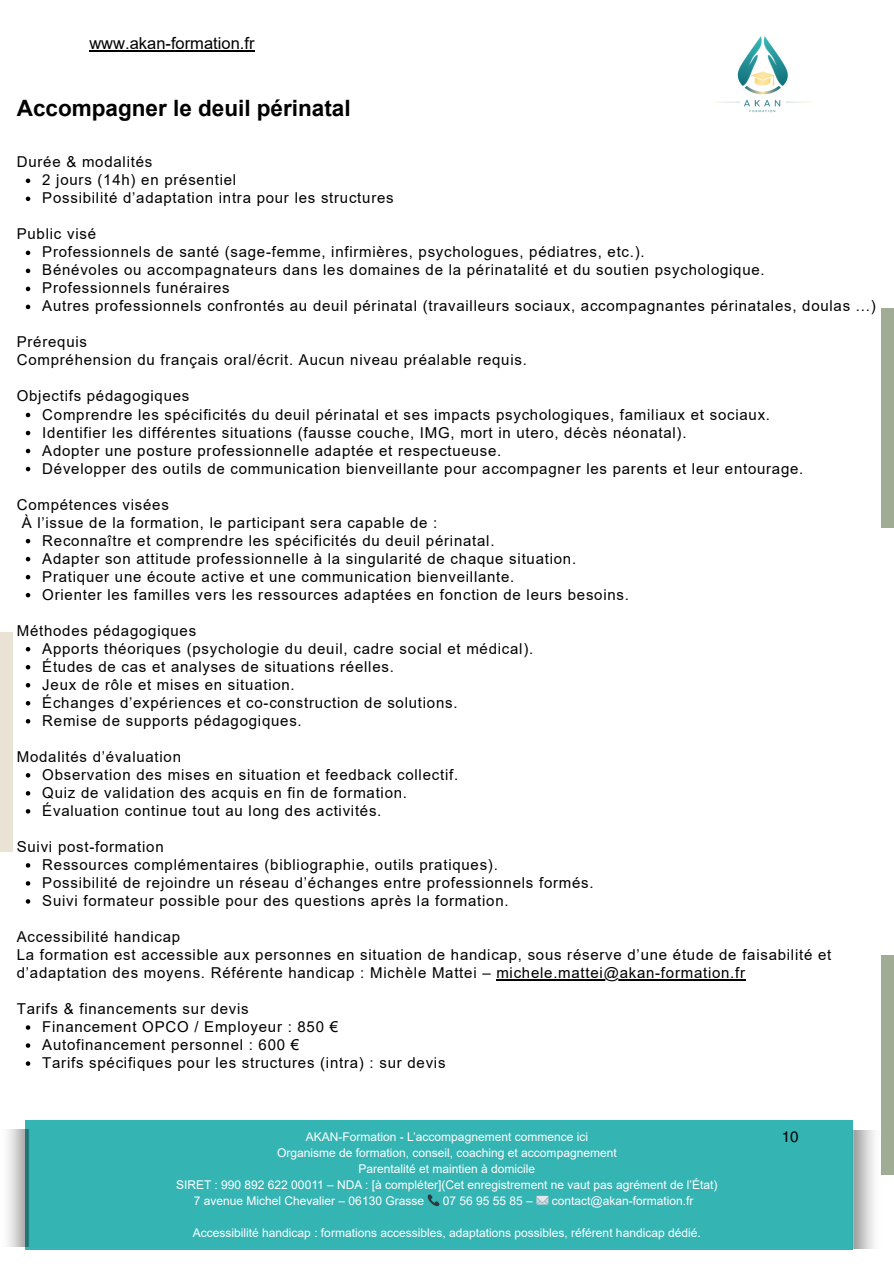
<style>
.page{position:relative;width:894px;height:1264px;background:#fff}
.page>*{position:absolute;margin:0;border:0;box-sizing:border-box;transform-origin:0 0}
.t1{font:700 22.5px "Arial";color:#000}
.t2{font:16.5px "Arial";color:#000}
.t3{font:15px/18px "Arial";letter-spacing:.05em;color:#000}
.t4{font:15px "Helios";color:#000}
.t5{font:12px "Arial";color:#fff}
</style>
<div class="page">
<div style="left:0;top:632px;width:13px;height:219px;background:#ebe2d6"></div>
<div style="left:880px;top:308px;width:13px;height:219px;background:#a0ac93"></div>
<div style="left:880px;top:955px;width:13px;height:219px;background:#a0ac93"></div>
<hr style="left:89px;top:50px;width:165px;height:1px;background:#000">
<div style="left:25px;top:1119px;width:827px;height:130px;background:#35b4b4"></div>
<svg style="left:26px;top:178px;width:4px;height:5px"></svg>
<svg style="left:26px;top:196px;width:4px;height:5px"></svg>
<svg style="left:26px;top:250px;width:4px;height:5px"></svg>
<svg style="left:26px;top:268px;width:4px;height:5px"></svg>
<svg style="left:26px;top:287px;width:4px;height:4px"></svg>
<svg style="left:26px;top:305px;width:4px;height:4px"></svg>
<svg style="left:26px;top:413px;width:4px;height:4px"></svg>
<svg style="left:26px;top:431px;width:4px;height:4px"></svg>
<svg style="left:26px;top:449px;width:4px;height:4px"></svg>
<svg style="left:26px;top:467px;width:4px;height:4px"></svg>
<svg style="left:26px;top:539px;width:4px;height:4px"></svg>
<svg style="left:26px;top:557px;width:4px;height:4px"></svg>
<svg style="left:26px;top:575px;width:4px;height:4px"></svg>
<svg style="left:26px;top:593px;width:4px;height:4px"></svg>
<svg style="left:26px;top:647px;width:4px;height:4px"></svg>
<svg style="left:26px;top:665px;width:4px;height:4px"></svg>
<svg style="left:26px;top:683px;width:4px;height:4px"></svg>
<svg style="left:26px;top:701px;width:4px;height:4px"></svg>
<svg style="left:26px;top:719px;width:4px;height:4px"></svg>
<svg style="left:26px;top:773px;width:4px;height:4px"></svg>
<svg style="left:26px;top:791px;width:4px;height:4px"></svg>
<svg style="left:26px;top:809px;width:4px;height:4px"></svg>
<svg style="left:26px;top:863px;width:4px;height:4px"></svg>
<svg style="left:26px;top:881px;width:4px;height:4px"></svg>
<svg style="left:26px;top:899px;width:4px;height:4px"></svg>
<hr style="left:496px;top:979px;width:249px;height:1px;background:#000">
<svg style="left:26px;top:1025px;width:4px;height:4px"></svg>
<svg style="left:26px;top:1043px;width:4px;height:4px"></svg>
<svg style="left:26px;top:1061px;width:4px;height:4px"></svg>
<img style="left:714px;top:36px;width:98px;height:77px">
<img style="left:852px;top:1130px;width:22px;height:117px">
<img style="left:8px;top:1129px;width:21px;height:117px">
<p class="t2" style="left:89px;top:34px;width:166px">www.akan-formation.fr</p>
<h1 class="t1" style="left:17px;top:96px;width:335px">Accompagner le deuil périnatal</h1>
<p class="t3" style="left:42px;top:153px;width:353px;text-indent:-25px">Durée &amp; modalités<br>2 jours (14h) en présentiel<br>Possibilité d’adaptation intra pour les structures</p>
<p class="t3" style="left:42px;top:225px;width:834px;text-indent:-25px">Public visé<br>Professionnels de santé (sage-femme, infirmières, psychologues, pédiatres, etc.).<br>Bénévoles ou accompagnateurs dans les domaines de la périnatalité et du soutien psychologique.<br>Professionnels funéraires<br>Autres professionnels confrontés au deuil périnatal (travailleurs sociaux, accompagnantes périnatales, doulas ...)</p>
<p class="t3" style="left:17px;top:333px;width:511px">Prérequis<br>Compréhension du français oral/écrit. Aucun niveau préalable requis.</p>
<p class="t3" style="left:42px;top:387px;width:762px;text-indent:-25px">Objectifs pédagogiques<br>Comprendre les spécificités du deuil périnatal et ses impacts psychologiques, familiaux et sociaux.<br>Identifier les différentes situations (fausse couche, IMG, mort in utero, décès néonatal).<br>Adopter une posture professionnelle adaptée et respectueuse.<br>Développer des outils de communication bienveillante pour accompagner les parents et leur entourage.</p>
<p class="t3" style="left:17px;top:495px;width:153px">Compétences visées</p>
<p class="t3" style="left:22px;top:513px;width:417px">À l’issue de la formation, le participant sera capable de :</p>
<p class="t3" style="left:42px;top:531px;width:453px">Reconnaître et comprendre les spécificités du deuil périnatal.</p>
<p class="t3" style="left:42px;top:549px;width:535px">Adapter son attitude professionnelle à la singularité de chaque situation.</p>
<p class="t3" style="left:42px;top:567px;width:473px">Pratiquer une écoute active et une communication bienveillante.</p>
<p class="t3" style="left:42px;top:585px;width:588px">Orienter les familles vers les ressources adaptées en fonction de leurs besoins.</p>
<p class="t3" style="left:42px;top:621px;width:492px;text-indent:-25px">Méthodes pédagogiques<br>Apports théoriques (psychologie du deuil, cadre social et médical).<br>Études de cas et analyses de situations réelles.<br>Jeux de rôle et mises en situation.<br>Échanges d’expériences et co-construction de solutions.<br>Remise de supports pédagogiques.</p>
<p class="t3" style="left:42px;top:747px;width:417px;text-indent:-25px">Modalités d’évaluation<br>Observation des mises en situation et feedback collectif.<br>Quiz de validation des acquis en fin de formation.<br>Évaluation continue tout au long des activités.</p>
<p class="t3" style="left:42px;top:837px;width:552px;text-indent:-25px">Suivi post-formation<br>Ressources complémentaires (bibliographie, outils pratiques).<br>Possibilité de rejoindre un réseau d’échanges entre professionnels formés.<br>Suivi formateur possible pour des questions après la formation.</p>
<p class="t3" style="left:17px;top:927px;width:815px">Accessibilité handicap<br>La formation est accessible aux personnes en situation de handicap, sous réserve d’une étude de faisabilité et d’adaptation des moyens. Référente handicap : Michèle Mattei – michele.mattei@akan-formation.fr</p>
<p class="t3" style="left:42px;top:999px;width:404px;text-indent:-25px">Tarifs &amp; financements sur devis<br>Financement OPCO / Employeur : 850 € Autofinancement personnel : 600 €<br>Tarifs spécifiques pour les structures (intra) : sur devis</p>
<p class="t5" style="left:306px;top:1129px;width:284px">AKAN-Formation - L’accompagnement commence ici</p>
<p class="t5" style="left:277px;top:1145px;width:341px">Organisme de formation, conseil, coaching et accompagnement</p>
<p class="t5" style="left:358px;top:1161px;width:178px">Parentalité et maintien à domicile</p>
<p class="t5" style="left:176px;top:1177px;width:543px">SIRET : 990 892 622 00011 – NDA : [à compléter](Cet enregistrement ne vaut pas agrément de l’État)</p>
<p class="t5" style="left:194px;top:1193px;width:232px">7 avenue Michel Chevalier – 06130 Grasse</p>
<p class="t5" style="left:443px;top:1193px;width:92px">07 56 95 55 85 –</p>
<p class="t5" style="left:551px;top:1193px;width:143px">contact@akan-formation.fr</p>
<p class="t5" style="left:193px;top:1225px;width:509px">Accessibilité handicap : formations accessibles, adaptations possibles, référent handicap dédié.</p>
<p class="t4" style="left:781px;top:1127px;width:18px">10</p>
</div>
